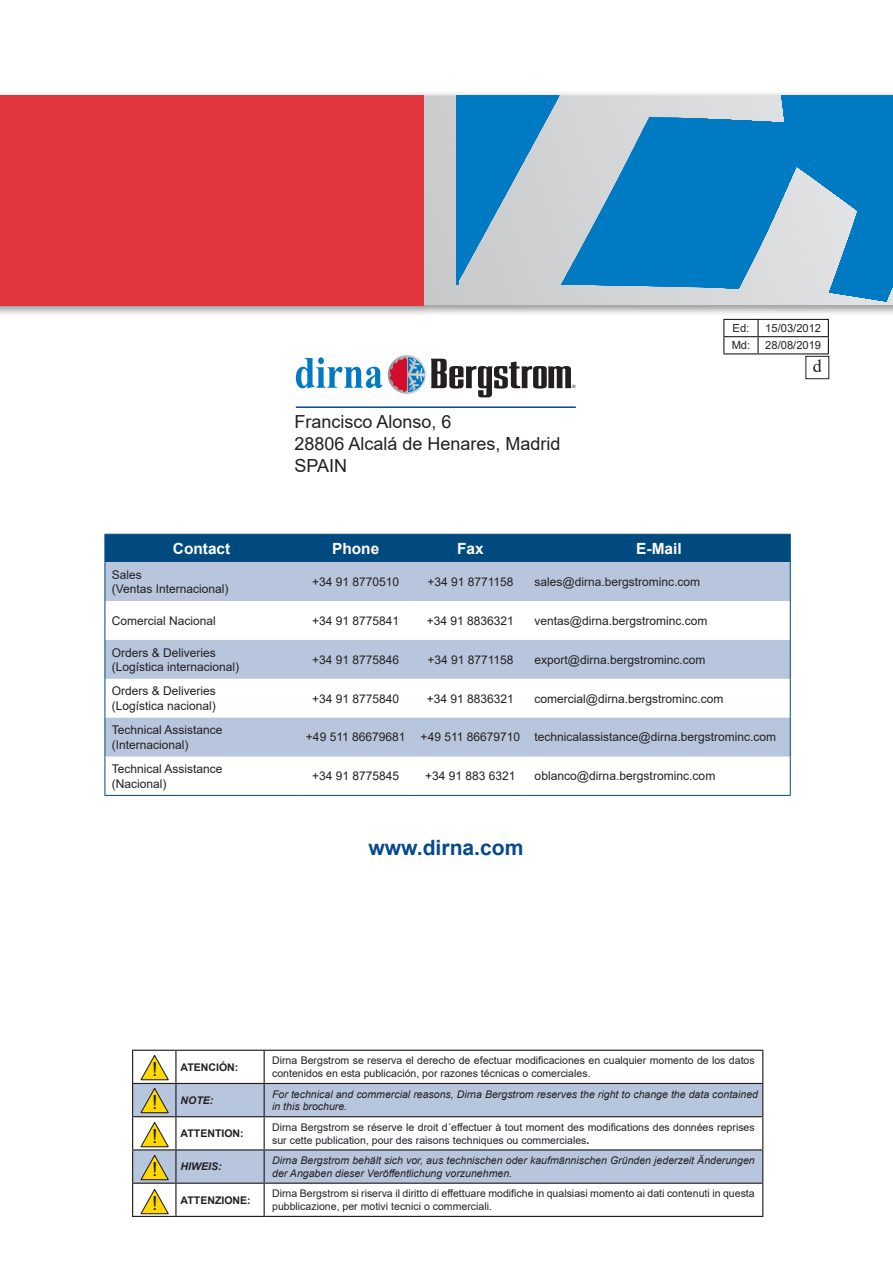
<style>
.page{position:relative;width:893px;height:1263px;background:#fff}
.page>*{position:absolute;margin:0;border:0;box-sizing:border-box;transform-origin:0 0}
.t1{font:700 21.15px "Arial";color:#064990}
.t2{font:19.35px "Arial";color:#231f20}
.t3{font:18px "Arial";color:#231f20}
.t4{font:18px "Times New Roman";color:#231f20}
.t5{font:700 15.45px "Arial";color:#fff}
.t6{font:12.15px "Arial";color:#231f20}
.t7{font:12px "Arial";color:#231f20}
.t8{font:11.1px "Arial";color:#231f20}
.t9{font:10.5px/12.6px "Arial";color:#231f20}
.t10{font:italic 10.5px/12.6px "Arial";color:#231f20}
.t11{font:700 10.5px "Arial";color:#231f20}
.t12{font:italic 700 10.5px "Arial";color:#231f20}
.t13{font:4.5px "Arial";color:#231f20;scale:1.08 1}
.s1{font-weight:700}
</style>
<div class="page">
<div style="left:0;top:91px;width:893px;height:226px;background:#231f20;opacity:.5"></div>
<div style="left:424px;top:96px;width:23px;height:209px;background:#cacbcd"></div>
<div style="left:447px;top:96px;width:9px;height:209px;background:#cbccce"></div>
<svg style="left:456px;top:96px;width:437px;height:209px;background:#59a0cb"></svg>
<div style="left:0;top:96px;width:424px;height:209px;background:#e1373d"></div>
<hr style="left:723px;top:319px;width:35px;height:1px;background:#231f20">
<hr style="left:758px;top:319px;width:71px;height:1px;background:#231f20">
<hr style="left:723px;top:336px;width:35px;height:1px;background:#231f20">
<svg style="left:723px;top:320px;width:1px;height:33px"></svg>
<hr style="left:758px;top:336px;width:71px;height:1px;background:#231f20">
<svg style="left:757px;top:320px;width:2px;height:33px"></svg>
<svg style="left:828px;top:320px;width:1px;height:33px"></svg>
<hr style="left:723px;top:353px;width:35px;height:1px;background:#231f20">
<hr style="left:758px;top:353px;width:71px;height:1px;background:#231f20">
<div style="left:805px;top:356px;width:24px;height:23px;border:1px solid #231f20"></div>
<svg style="left:105px;top:562px;width:685px;height:194px;fill:#b8c6dd"></svg>
<div style="left:104px;top:534px;width:687px;height:28px;background:#004a7f"></div>
<hr style="left:104px;top:562px;width:1px;height:39px;background:#004a7f">
<hr style="left:790px;top:562px;width:1px;height:39px;background:#004a7f">
<hr style="left:104px;top:601px;width:1px;height:39px;background:#004a7f">
<hr style="left:790px;top:601px;width:1px;height:39px;background:#004a7f">
<hr style="left:104px;top:640px;width:1px;height:39px;background:#004a7f">
<hr style="left:790px;top:640px;width:1px;height:39px;background:#004a7f">
<hr style="left:104px;top:679px;width:1px;height:39px;background:#004a7f">
<hr style="left:790px;top:679px;width:1px;height:39px;background:#004a7f">
<hr style="left:104px;top:718px;width:1px;height:38px;background:#004a7f">
<hr style="left:790px;top:718px;width:1px;height:38px;background:#004a7f">
<hr style="left:104px;top:756px;width:1px;height:39px;background:#004a7f">
<hr style="left:790px;top:756px;width:1px;height:39px;background:#004a7f">
<hr style="left:104px;top:795px;width:194px;height:1px;background:#004a7f">
<hr style="left:298px;top:795px;width:115px;height:1px;background:#004a7f">
<hr style="left:413px;top:795px;width:115px;height:1px;background:#004a7f">
<hr style="left:528px;top:795px;width:263px;height:1px;background:#004a7f">
<hr style="left:296px;top:406px;width:280px;height:2px;background:#064990">
<svg style="left:296px;top:357px;width:87px;height:31px"></svg>
<svg style="left:388px;top:355px;width:38px;height:39px"></svg>
<svg style="left:389px;top:357px;width:182px;height:40px"></svg>
<svg style="left:133px;top:1084px;width:629px;height:98px;fill:#b8c6dd"></svg>
<hr style="left:132px;top:1050px;width:44px;height:1px;background:#231f20">
<hr style="left:132px;top:1051px;width:1px;height:32px;background:#231f20">
<hr style="left:176px;top:1050px;width:88px;height:1px;background:#231f20">
<hr style="left:175px;top:1051px;width:2px;height:32px;background:#231f20">
<hr style="left:264px;top:1050px;width:499px;height:1px;background:#231f20">
<hr style="left:264px;top:1051px;width:1px;height:32px;background:#231f20">
<hr style="left:762px;top:1051px;width:1px;height:32px;background:#231f20">
<hr style="left:132px;top:1083px;width:44px;height:1px;background:#231f20">
<hr style="left:132px;top:1084px;width:1px;height:32px;background:#231f20">
<hr style="left:176px;top:1083px;width:88px;height:1px;background:#231f20">
<hr style="left:175px;top:1084px;width:2px;height:32px;background:#231f20">
<hr style="left:264px;top:1083px;width:499px;height:1px;background:#231f20">
<hr style="left:264px;top:1084px;width:1px;height:32px;background:#231f20">
<hr style="left:762px;top:1084px;width:1px;height:32px;background:#231f20">
<hr style="left:132px;top:1116px;width:44px;height:1px;background:#231f20">
<hr style="left:132px;top:1117px;width:1px;height:32px;background:#231f20">
<hr style="left:176px;top:1116px;width:88px;height:1px;background:#231f20">
<hr style="left:175px;top:1117px;width:2px;height:32px;background:#231f20">
<hr style="left:264px;top:1116px;width:499px;height:1px;background:#231f20">
<hr style="left:264px;top:1117px;width:1px;height:32px;background:#231f20">
<hr style="left:762px;top:1117px;width:1px;height:32px;background:#231f20">
<hr style="left:132px;top:1149px;width:44px;height:1px;background:#231f20">
<hr style="left:132px;top:1150px;width:1px;height:32px;background:#231f20">
<hr style="left:176px;top:1149px;width:88px;height:1px;background:#231f20">
<hr style="left:175px;top:1150px;width:2px;height:32px;background:#231f20">
<hr style="left:264px;top:1149px;width:499px;height:1px;background:#231f20">
<hr style="left:264px;top:1150px;width:1px;height:32px;background:#231f20">
<hr style="left:762px;top:1150px;width:1px;height:32px;background:#231f20">
<hr style="left:132px;top:1182px;width:44px;height:2px;background:#231f20">
<hr style="left:132px;top:1184px;width:1px;height:32px;background:#231f20">
<hr style="left:176px;top:1182px;width:88px;height:2px;background:#231f20">
<hr style="left:175px;top:1184px;width:2px;height:32px;background:#231f20">
<hr style="left:264px;top:1182px;width:499px;height:2px;background:#231f20">
<hr style="left:264px;top:1184px;width:1px;height:32px;background:#231f20">
<hr style="left:762px;top:1184px;width:1px;height:32px;background:#231f20">
<hr style="left:132px;top:1216px;width:44px;height:1px;background:#231f20">
<hr style="left:176px;top:1216px;width:88px;height:1px;background:#231f20">
<hr style="left:264px;top:1216px;width:499px;height:1px;background:#231f20">
<svg style="left:140px;top:1055px;width:29px;height:26px"></svg>
<svg style="left:140px;top:1087px;width:29px;height:27px"></svg>
<svg style="left:140px;top:1121px;width:29px;height:27px"></svg>
<svg style="left:140px;top:1154px;width:29px;height:27px"></svg>
<svg style="left:140px;top:1189px;width:29px;height:26px"></svg>
<p class="t8" style="left:733px;top:321px;width:18px">Ed:</p>
<p class="t8" style="left:765px;top:321px;width:57px">15/03/2012</p>
<p class="t8" style="left:732px;top:338px;width:20px">Md:</p>
<p class="t8" style="left:765px;top:338px;width:57px">28/08/2019</p>
<p class="t3" style="left:294px;top:410px;width:159px">Francisco Alonso, 6</p>
<p class="t3" style="left:294px;top:431px;width:268px">28806 Alcalá de Henares, Madrid</p>
<p class="t3" style="left:294px;top:453px;width:54px">SPAIN</p>
<p class="t13" style="left:572px;top:383px;width:5px">®</p>
<p class="t5" style="left:173px;top:537px;width:59px">Contact</p>
<p class="t5" style="left:332px;top:537px;width:49px">Phone</p>
<p class="t5" style="left:457px;top:537px;width:28px">Fax</p>
<p class="t5" style="left:636px;top:537px;width:47px">E-Mail</p>
<p class="t7" style="left:112px;top:566px;width:32px">Sales</p>
<p class="t7" style="left:112px;top:581px;width:118px">(Ventas Internacional)</p>
<p class="t7" style="left:312px;top:573px;width:89px">+34 91 8770510</p>
<p class="t7" style="left:427px;top:573px;width:88px">+34 91 8771158</p>
<p class="t7" style="left:535px;top:573px;width:167px">sales@dirna.bergstrominc.com</p>
<p class="t7" style="left:112px;top:612px;width:105px">Comercial Nacional</p>
<p class="t7" style="left:312px;top:612px;width:89px">+34 91 8775841</p>
<p class="t7" style="left:427px;top:612px;width:89px">+34 91 8836321</p>
<p class="t7" style="left:535px;top:612px;width:174px">ventas@dirna.bergstrominc.com</p>
<p class="t7" style="left:112px;top:644px;width:105px">Orders &amp; Deliveries</p>
<p class="t7" style="left:112px;top:658px;width:129px">(Logística internacional)</p>
<p class="t7" style="left:312px;top:651px;width:89px">+34 91 8775846</p>
<p class="t7" style="left:427px;top:651px;width:88px">+34 91 8771158</p>
<p class="t7" style="left:535px;top:651px;width:172px">export@dirna.bergstrominc.com</p>
<p class="t7" style="left:112px;top:683px;width:105px">Orders &amp; Deliveries</p>
<p class="t7" style="left:112px;top:697px;width:106px">(Logística nacional)</p>
<p class="t7" style="left:112px;top:722px;width:112px">Technical Assistance</p>
<p class="t7" style="left:112px;top:736px;width:78px">(Internacional)</p>
<p class="t7" style="left:112px;top:761px;width:112px">Technical Assistance</p>
<p class="t7" style="left:112px;top:775px;width:56px">(Nacional)</p>
<p class="t7" style="left:312px;top:690px;width:89px">+34 91 8775840</p>
<p class="t7" style="left:427px;top:690px;width:89px">+34 91 8836321</p>
<p class="t7" style="left:535px;top:690px;width:190px">comercial@dirna.bergstrominc.com</p>
<p class="t7" style="left:306px;top:729px;width:101px">+49 511 86679681</p>
<p class="t7" style="left:421px;top:729px;width:101px">+49 511 86679710</p>
<p class="t7" style="left:535px;top:729px;width:243px">technicalassistance@dirna.bergstrominc.com</p>
<p class="t7" style="left:312px;top:768px;width:89px">+34 91 8775845</p>
<p class="t7" style="left:425px;top:768px;width:92px">+34 91 883 6321</p>
<p class="t6" style="left:535px;top:768px;width:182px">oblanco@dirna.bergstrominc.com</p>
<p class="t1" style="left:368px;top:833px;width:157px">www.dirna.com</p>
<p class="t4" style="left:813px;top:353px;width:10px">d</p>
<p class="t2" style="left:152px;top:1057px;width:7px">!</p>
<p class="t2" style="left:152px;top:1090px;width:7px">!</p>
<p class="t2" style="left:152px;top:1124px;width:7px">!</p>
<p class="t2" style="left:152px;top:1157px;width:7px">!</p>
<p class="t2" style="left:152px;top:1191px;width:7px">!</p>
<p class="t11" style="left:181px;top:1059px;width:59px">ATENCIÓN:</p>
<p class="t9" style="left:272px;top:1054px;width:484px">Dirna Bergstrom se reserva el derecho de efectuar modificaciones en cualquier momento de los datos contenidos en esta publicación, por razones técnicas o comerciales.</p>
<p class="t12" style="left:181px;top:1093px;width:34px">NOTE:</p>
<p class="t10" style="left:272px;top:1088px;width:487px">For technical and commercial reasons, Dirna Bergstrom reserves the right to change the data contained in this brochure.</p>
<p class="t11" style="left:181px;top:1126px;width:65px">ATTENTION:</p>
<p class="t9" style="left:272px;top:1121px;width:484px">Dirna Bergstrom se réserve le droit d´effectuer à tout moment des modifications des données reprises sur cette publication, pour des raisons techniques ou commerciales<span class="s1">.</span></p>
<p class="t12" style="left:181px;top:1160px;width:43px">HIWEIS:</p>
<p class="t10" style="left:272px;top:1154px;width:484px">Dirna Bergstrom behält sich vor, aus technischen oder kaufmännischen Gründen jederzeit Änderungen der Angaben dieser Veröffentlichung vorzunehmen.</p>
<p class="t11" style="left:181px;top:1192px;width:72px">ATTENZIONE:</p>
<p class="t9" style="left:272px;top:1187px;width:484px">Dirna Bergstrom si riserva il diritto di effettuare modifiche in qualsiasi momento ai dati contenuti in questa pubblicazione, per motivi tecnici o commerciali.</p>
</div>
